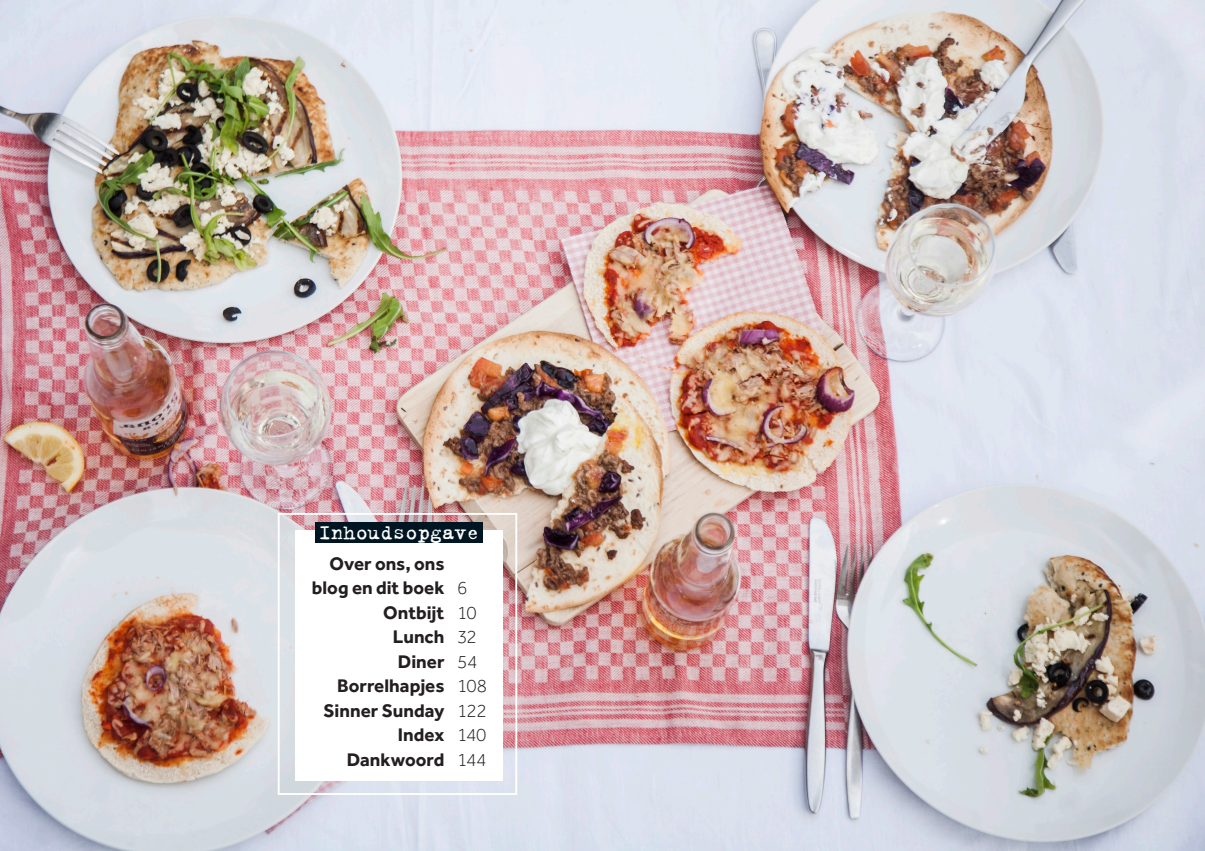
<style>
.page{position:relative;width:1205px;height:851px;background:#fff}
.page>*{position:absolute;margin:0;border:0;box-sizing:border-box;transform-origin:0 0}
.t1{font:22.5px "Trixie";color:#fff}
.t2{font:700 18.88px/24.5px "Effra";color:#231f20;text-align:right}
.t3{font:300 18.88px "Effra";letter-spacing:-.035em;color:#231f20}
</style>
<div class="page">
<img style="left:0;top:0;width:1205px;height:850px">
<div style="left:295px;top:530px;width:207px;height:250px;background:#fff"></div>
<div style="left:278px;top:513px;width:239px;height:281px;border:2px solid #fff"></div>
<div style="left:315px;top:522px;width:168px;height:20px;background:#001522"></div>
<p class="t1" style="left:318px;top:517px;width:162px">Inhoudsopgave</p>
<p class="t2" style="left:312px;top:550px;width:134px">Over ons, ons blog en dit boek</p>
<p class="t2" style="left:383px;top:599px;width:63px">Ontbijt</p>
<p class="t2" style="left:393px;top:624px;width:53px">Lunch</p>
<p class="t2" style="left:398px;top:648px;width:48px">Diner</p>
<p class="t2" style="left:337px;top:673px;width:109px">Borrelhapjes</p>
<p class="t2" style="left:323px;top:697px;width:123px">Sinner Sunday</p>
<p class="t2" style="left:398px;top:722px;width:48px">Index</p>
<p class="t2" style="left:347px;top:746px;width:99px">Dankwoord</p>
<p class="t3" style="left:457px;top:577px;width:12px">6</p>
<p class="t3" style="left:457px;top:601px;width:21px">10</p>
<p class="t3" style="left:457px;top:626px;width:21px">32</p>
<p class="t3" style="left:457px;top:650px;width:22px">54</p>
<p class="t3" style="left:457px;top:675px;width:32px">108</p>
<p class="t3" style="left:457px;top:699px;width:31px">122</p>
<p class="t3" style="left:457px;top:724px;width:31px">140</p>
<p class="t3" style="left:457px;top:748px;width:31px">144</p>
</div>
